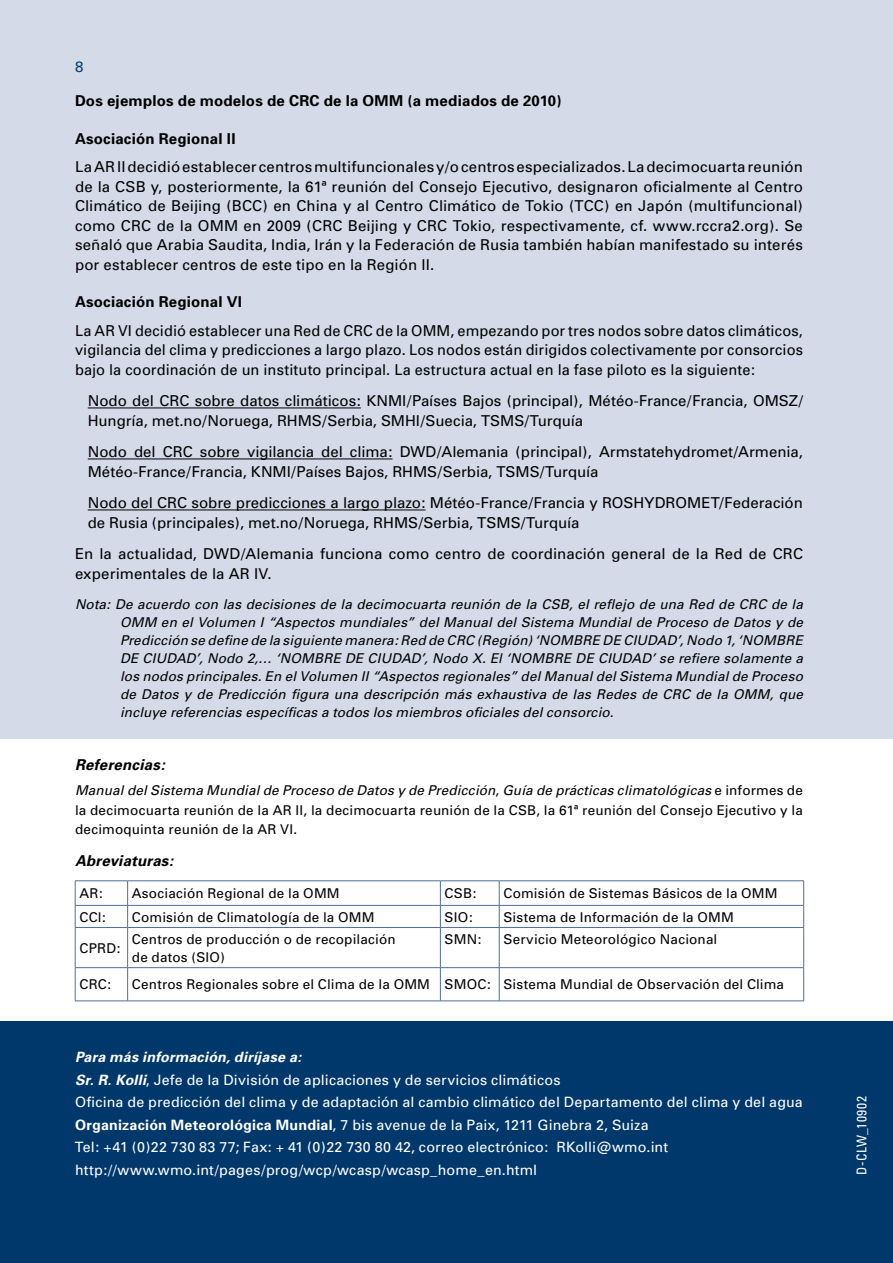
<style>
.page{position:relative;width:893px;height:1263px;background:#fff}
.page>*{position:absolute;margin:0;border:0;box-sizing:border-box;transform-origin:0 0}
.t1{font:15px/19.5px "Univers";color:#000}
.t2{font:700 15px "Univers";letter-spacing:.015em;color:#000}
.t3{font:italic 700 15px "Univers";letter-spacing:.015em;color:#000}
.t4{font:14.25px/22.5px "Univers";letter-spacing:.01em;color:#fff}
.t5{font:italic 13.5px/18px "Univers";letter-spacing:.015em;color:#000;text-align:justify}
.t6{font:13.5px/19.5px "Univers";letter-spacing:.015em;color:#000;text-align:justify}
.t7{font:condensed 13.5px "Univers";letter-spacing:.04em;color:#fff}
.s1{font-style:italic}
.s2{font-weight:700;font-style:italic}
.s3{font-weight:700}
</style>
<div class="page">
<div style="left:0;top:0;width:893px;height:739px;background:#d4dae8"></div>
<div style="left:0;top:1022px;width:893px;height:241px;background:#00386b"></div>
<hr style="left:75px;top:880px;width:53px;height:1px;background:#4f6e9b">
<hr style="left:128px;top:880px;width:312px;height:1px;background:#4f6e9b">
<hr style="left:440px;top:880px;width:59px;height:1px;background:#4f6e9b">
<hr style="left:499px;top:880px;width:305px;height:1px;background:#4f6e9b">
<hr style="left:75px;top:905px;width:53px;height:1px;background:#4f6e9b">
<svg style="left:75px;top:881px;width:1px;height:46px"></svg>
<hr style="left:128px;top:905px;width:312px;height:1px;background:#4f6e9b">
<svg style="left:127px;top:881px;width:1px;height:46px"></svg>
<hr style="left:440px;top:905px;width:59px;height:1px;background:#4f6e9b">
<svg style="left:440px;top:881px;width:1px;height:46px"></svg>
<hr style="left:499px;top:905px;width:305px;height:1px;background:#4f6e9b">
<svg style="left:499px;top:881px;width:1px;height:46px"></svg>
<svg style="left:803px;top:881px;width:1px;height:46px"></svg>
<hr style="left:75px;top:927px;width:53px;height:1px;background:#4f6e9b">
<hr style="left:75px;top:928px;width:1px;height:39px;background:#4f6e9b">
<hr style="left:128px;top:927px;width:312px;height:1px;background:#4f6e9b">
<hr style="left:127px;top:928px;width:1px;height:39px;background:#4f6e9b">
<hr style="left:440px;top:927px;width:59px;height:1px;background:#4f6e9b">
<hr style="left:440px;top:928px;width:1px;height:39px;background:#4f6e9b">
<hr style="left:499px;top:927px;width:305px;height:1px;background:#4f6e9b">
<hr style="left:499px;top:928px;width:1px;height:39px;background:#4f6e9b">
<hr style="left:803px;top:928px;width:1px;height:39px;background:#4f6e9b">
<hr style="left:75px;top:967px;width:53px;height:1px;background:#4f6e9b">
<hr style="left:75px;top:968px;width:1px;height:33px;background:#4f6e9b">
<hr style="left:128px;top:967px;width:312px;height:1px;background:#4f6e9b">
<hr style="left:127px;top:968px;width:1px;height:33px;background:#4f6e9b">
<hr style="left:440px;top:967px;width:59px;height:1px;background:#4f6e9b">
<hr style="left:440px;top:968px;width:1px;height:33px;background:#4f6e9b">
<hr style="left:499px;top:967px;width:305px;height:1px;background:#4f6e9b">
<hr style="left:499px;top:968px;width:1px;height:33px;background:#4f6e9b">
<hr style="left:803px;top:968px;width:1px;height:33px;background:#4f6e9b">
<hr style="left:75px;top:1000px;width:53px;height:1px;background:#4f6e9b">
<hr style="left:128px;top:1000px;width:312px;height:1px;background:#4f6e9b">
<hr style="left:440px;top:1000px;width:59px;height:1px;background:#4f6e9b">
<hr style="left:499px;top:1000px;width:305px;height:1px;background:#4f6e9b">
<hr style="left:88px;top:408px;width:273px;height:1px;background:#000">
<hr style="left:88px;top:459px;width:304px;height:1px;background:#000">
<hr style="left:88px;top:510px;width:337px;height:1px;background:#000">
<p class="t2" style="left:75px;top:92px;width:488px">Dos ejemplos de modelos de CRC de la OMM (a mediados de 2010)</p>
<p class="t2" style="left:75px;top:130px;width:162px">Asociación Regional II</p>
<p class="t1" style="left:75px;top:157px;width:729px;text-align:justify">La AR II decidió establecer centros multifuncionales y/o centros especializados. La decimocuarta reunión de la CSB y, posteriormente, la 61 ª reunión del Consejo Ejecutivo, designaron oficialmente al Centro Climático de Beijing (BCC) en China y al Centro Climático de Tokio (TCC) en Japón (multifuncional) como CRC de la OMM en 2009 (CRC Beijing y CRC Tokio, respectivamente, cf. www.rccra2.org). Se señaló que Arabia Saudita, India, Irán y la Federación de Rusia también habían manifestado su interés por establecer centros de este tipo en la Región II.</p>
<p class="t2" style="left:75px;top:293px;width:169px">Asociación Regional VI</p>
<p class="t1" style="left:75px;top:321px;width:729px;text-align:justify">La AR VI decidió establecer una Red de CRC de la OMM, empezando por tres nodos sobre datos climáticos, vigilancia del clima y predicciones a largo plazo. Los nodos están dirigidos colectivamente por consorcios bajo la coordinación de un instituto principal. La estructura actual en la fase piloto es la siguiente:</p>
<p class="t1" style="left:88px;top:391px;width:717px">Nodo del CRC sobre datos climáticos: KNMI/Países Bajos (principal), Météo-France/Francia, OMSZ/<br>Hungría, met.no/Noruega, RHMS/Serbia, SMHI/Suecia, TSMS/Turquía</p>
<p class="t1" style="left:88px;top:442px;width:717px">Nodo del CRC sobre vigilancia del clima: DWD/Alemania (principal), Armstatehydromet/Armenia,<br>Météo-France/Francia, KNMI/Países Bajos, RHMS/Serbia, TSMS/Turquía</p>
<p class="t1" style="left:88px;top:493px;width:717px">Nodo del CRC sobre predicciones a largo plazo: Météo-France/Francia y ROSHYDROMET/Federación de Rusia (principales), met.no/Noruega, RHMS/Serbia, TSMS/Turquía</p>
<p class="t1" style="left:75px;top:544px;width:729px">En la actualidad, DWD/Alemania funciona como centro de coordinación general de la Red de CRC experimentales de la AR IV.</p>
<p class="t5" style="left:120px;top:595px;width:684px;text-indent:-45px">Nota: De acuerdo con las decisiones de la decimocuarta reunión de la CSB, el reflejo de una Red de CRC de la OMM en el Volumen I “Aspectos mundiales” del Manual del Sistema Mundial de Proceso de Datos y de Predicción se define de la siguiente manera: Red de CRC (Región) ‘NOMBRE DE CIUDAD’, Nodo 1, ‘NOMBRE DE CIUDAD’, Nodo 2,… ‘NOMBRE DE CIUDAD’, Nodo X. El ‘NOMBRE DE CIUDAD’ se refiere solamente a los nodos principales. En el Volumen II “Aspectos regionales” del Manual del Sistema Mundial de Proceso de Datos y de Predicción figura una descripción más exhaustiva de las Redes de CRC de la OMM, que incluye referencias específicas a todos los miembros oficiales del consorcio.</p>
<p class="t3" style="left:75px;top:755px;width:91px">Referencias:</p>
<p class="t6" style="left:75px;top:781px;width:729px"><span class="s1">Manual del Sistema Mundial de Proceso de Datos y de Predicción</span>, <span class="s1">Guía de prácticas climatológicas</span> e informes de la decimocuarta reunión de la AR II, la decimocuarta reunión de la CSB, la 61 ª reunión del Consejo Ejecutivo y la decimoquinta reunión de la AR VI.</p>
<p class="t3" style="left:75px;top:851px;width:100px">Abreviaturas:</p>
<p class="t6" style="left:79px;top:884px;width:25px">AR:</p>
<p class="t6" style="left:132px;top:884px;width:209px">Asociación Regional de la OMM</p>
<p class="t6" style="left:445px;top:884px;width:33px">CSB:</p>
<p class="t6" style="left:503px;top:884px;width:276px">Comisión de Sistemas Básicos de la OMM</p>
<p class="t6" style="left:79px;top:907px;width:28px">CCl:</p>
<p class="t6" style="left:132px;top:907px;width:244px">Comisión de Climatología de la OMM</p>
<p class="t6" style="left:445px;top:907px;width:30px">SIO:</p>
<p class="t6" style="left:503px;top:907px;width:232px">Sistema de Información de la OMM</p>
<p class="t6" style="left:79px;top:938px;width:43px">CPRD:</p>
<p class="t6" style="left:132px;top:930px;width:265px;line-height:18px">Centros de producción o de recopilación de datos (SIO)</p>
<p class="t6" style="left:445px;top:929px;width:39px">SMN:</p>
<p class="t6" style="left:503px;top:929px;width:215px">Servicio Meteorológico Nacional</p>
<p class="t6" style="left:79px;top:975px;width:33px">CRC:</p>
<p class="t6" style="left:132px;top:975px;width:654px">Centros Regionales sobre el Clima de la OMM SMOC: Sistema Mundial de Observación del Clima</p>
<p class="t4" style="left:75px;top:1046px;width:729px"><span class="s2">Para más información, diríjase a:<br>Sr. R. Kolli</span>, Jefe de la División de aplicaciones y de servicios climáticos<br>Oficina de predicción del clima y de adaptación al cambio climático del Departamento del clima y del agua <span class="s3">Organización Meteorológica Mundial</span>, 7 bis avenue de la Paix, 1 211 Ginebra 2, Suiza<br>Tel: +41 (0)22 730 83 77; Fax: + 41 (0)22 730 80 42, correo electrónico: RKolli@wmo.int http://www.wmo.int/pages/prog/wcp/wcasp/wcasp_home_en.html</p>
<p class="t7" style="left:853px;top:1175px;width:80px;rotate:-90deg">D-CLW_10902</p>
</div>
